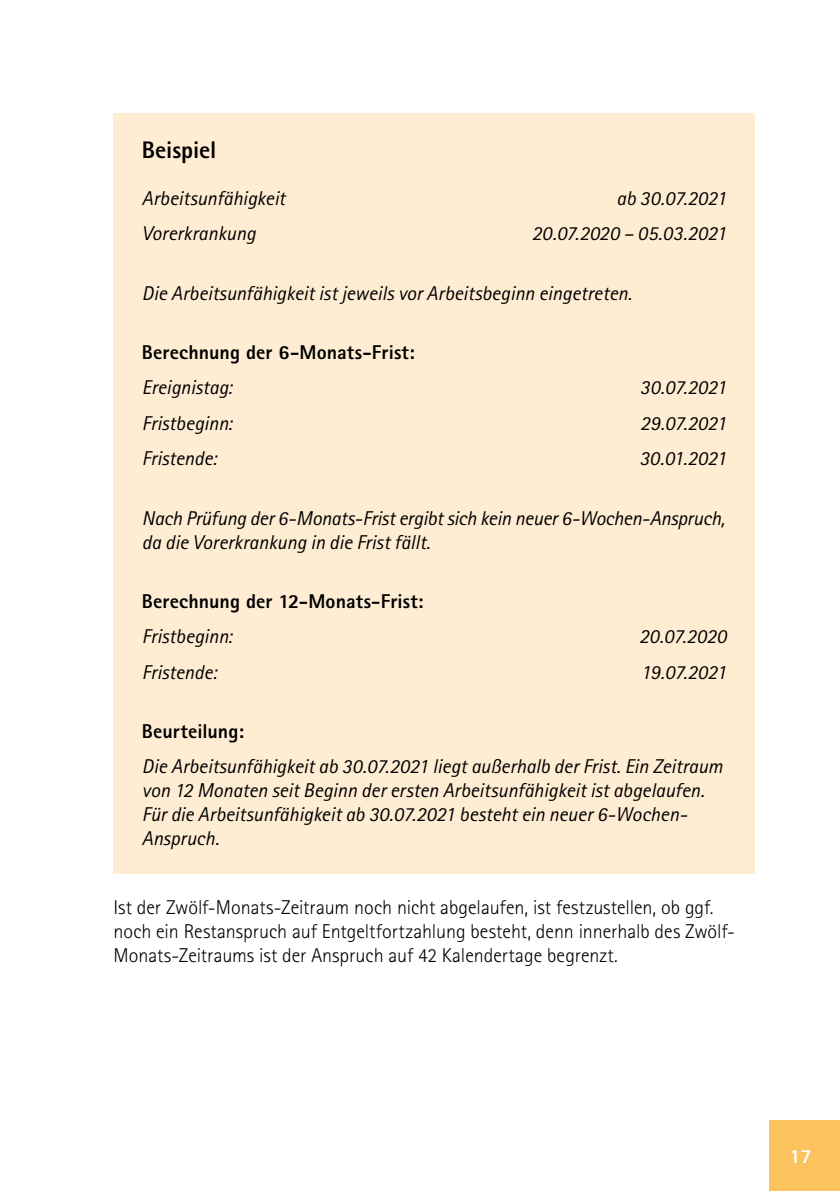
<style>
.page{position:relative;width:840px;height:1191px;background:#fff}
.page>*{position:absolute;margin:0;border:0;box-sizing:border-box;transform-origin:0 0}
.t1{font:800 24px "Rotis Sans Serif Std";letter-spacing:-.005em;color:#000}
.t2{font:italic 20px/24px "Rotis Sans Serif Std";letter-spacing:-.005em;color:#000}
.t3{font:300 20px/24px "Rotis Sans Serif Std";color:#000}
.t4{font:800 20px "Rotis Sans Serif Std";letter-spacing:.005em;color:#000}
.t5{font:800 20px "Rotis Sans Serif Std";color:#fff}
</style>
<div class="page">
<div style="left:768px;top:1120px;width:71px;height:71px;background:#fbc25e"></div>
<div style="left:113px;top:113px;width:641px;height:760px;background:#ffedd3"></div>
<p class="t1" style="left:142px;top:135px;width:76px">Beispiel</p>
<p class="t2" style="left:142px;top:186px;width:145px">Arbeitsunfähigkeit</p>
<p class="t2" style="left:616px;top:186px;width:111px">ab 30.07.2021</p>
<p class="t2" style="left:142px;top:222px;width:115px">Vorerkrankung</p>
<p class="t2" style="left:531px;top:222px;width:196px">20.07.2020 – 05.03.2021</p>
<p class="t2" style="left:142px;top:281px;width:491px">Die Arbeitsunfähigkeit ist jeweils vor Arbeitsbeginn eingetreten.</p>
<p class="t4" style="left:142px;top:339px;width:274px">Berechnung der 6-Monats-Frist:</p>
<p class="t2" style="left:142px;top:376px;width:92px">Ereignistag:</p>
<p class="t2" style="left:639px;top:376px;width:88px">30.07.2021</p>
<p class="t2" style="left:142px;top:411px;width:92px">Fristbeginn:</p>
<p class="t2" style="left:640px;top:411px;width:88px">29.07.2021</p>
<p class="t2" style="left:142px;top:446px;width:76px">Fristende:</p>
<p class="t2" style="left:639px;top:446px;width:88px">30.01.2021</p>
<p class="t2" style="left:142px;top:506px;width:584px">Nach Prüfung der 6-Monats-Frist ergibt sich kein neuer 6-Wochen-Anspruch, da die Vorerkrankung in die Frist fällt.</p>
<p class="t4" style="left:142px;top:588px;width:283px">Berechnung der 12-Monats-Frist:</p>
<p class="t2" style="left:142px;top:624px;width:92px">Fristbeginn:</p>
<p class="t2" style="left:638px;top:624px;width:89px">20.07.2020</p>
<p class="t2" style="left:142px;top:660px;width:76px">Fristende:</p>
<p class="t2" style="left:640px;top:660px;width:87px">19.07.2021</p>
<p class="t4" style="left:142px;top:718px;width:103px">Beurteilung:</p>
<p class="t2" style="left:142px;top:754px;width:582px">Die Arbeitsunfähigkeit ab 30.07.2021 liegt außerhalb der Frist. Ein Zeitraum von 12 Monaten seit Beginn der ersten Arbeitsunfähigkeit ist abgelaufen.<br>Für die Arbeitsunfähigkeit ab 30.07.2021 besteht ein neuer 6-Wochen-Anspruch.</p>
<p class="t3" style="left:113px;top:895px;width:622px">Ist der Zwölf-Monats-Zeitraum noch nicht abgelaufen, ist festzustellen, ob ggf. noch ein Restanspruch auf Entgeltfortzahlung besteht, denn innerhalb des Zwölf-<br>Monats-Zeitraums ist der Anspruch auf 42 Kalendertage begrenzt.</p>
<p class="t5" style="left:788px;top:1143px;width:24px">17</p>
</div>
